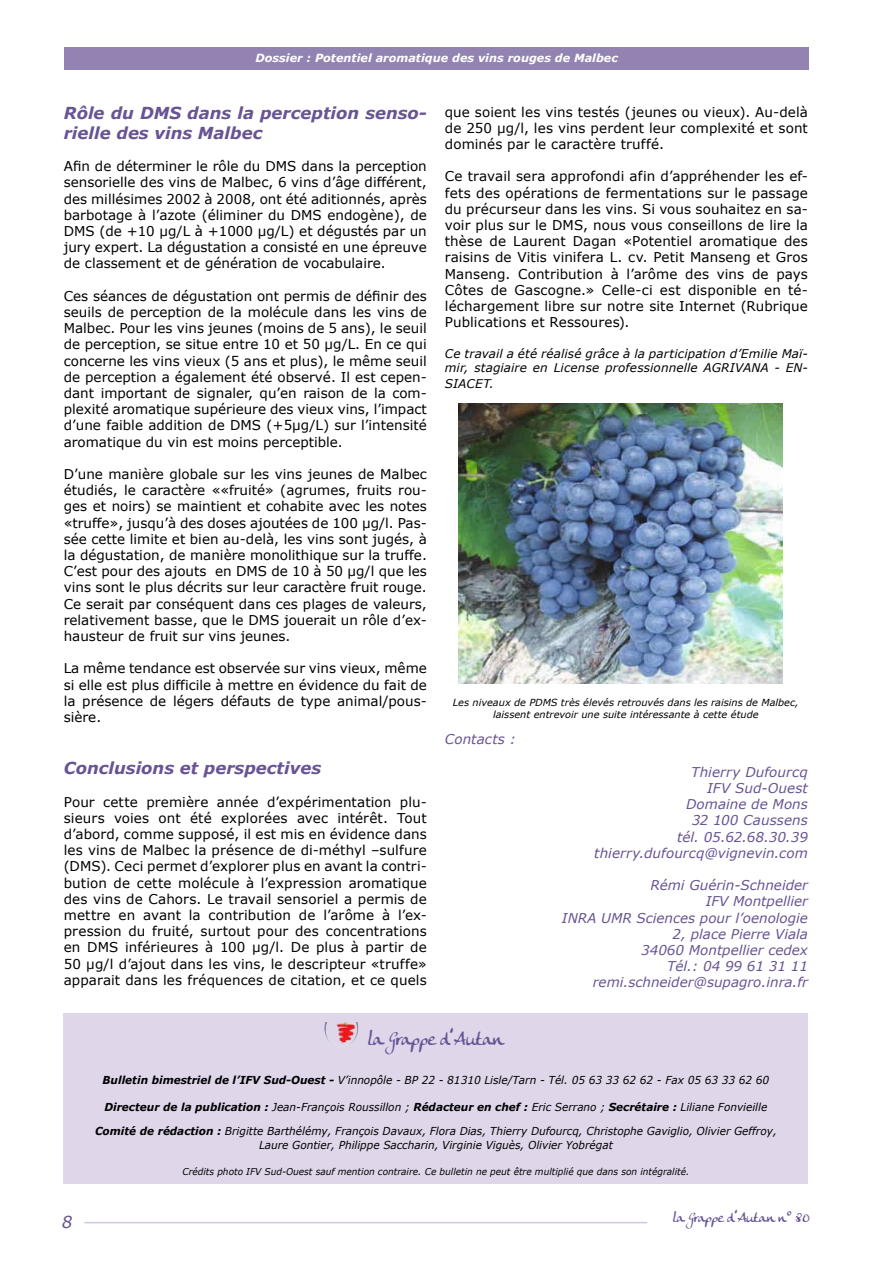
<style>
.page{position:relative;width:893px;height:1263px;background:#fff}
.page>*{position:absolute;margin:0;border:0;box-sizing:border-box;transform-origin:0 0}
.t1{font:18.75px "Anke Calligraphic FG";color:#685494;scale:.96 1}
.t2{font:italic 700 16.5px/19.8px "Verdana";color:#685494}
.t3{font:italic 16.5px "Verdana";color:#685494}
.t4{font:13.5px/16.2px "Verdana";color:#000;text-align:justify}
.t5{font:italic 13.5px/16.2px "Verdana";color:#685494;text-align:right}
.t6{font:13.5px "Anke Calligraphic FG";color:#685494}
.t7{font:italic 12px/14.4px "Verdana";letter-spacing:.01em;color:#000}
.t8{font:italic 700 11.25px "Verdana";color:#fff}
.t9{font:italic 10.95px/13.2px "Verdana";color:#000;text-align:center;scale:.96 1}
.t10{font:italic 9.75px/11.7px "Verdana";color:#000;text-align:center}
.t11{font:italic 9.45px "Verdana";color:#000;scale:.96 1}
.s1{font-weight:700}
</style>
<div class="page">
<hr style="left:84px;top:1222px;width:563px;height:1px;background:#d2c5df">
<div style="left:64px;top:47px;width:745px;height:22px;background:#9283b3"></div>
<div style="left:64px;top:1013px;width:744px;height:170px;background:#dfd6e9"></div>
<img style="left:324px;top:1022px;width:35px;height:25px">
<img style="left:458px;top:404px;width:324px;height:280px">
<p class="t8" style="left:255px;top:51px;width:364px">Dossier : Potentiel aromatique des vins rouges de Malbec</p>
<p class="t2" style="left:64px;top:102px;width:365px">Rôle du DMS dans la perception senso&shy;rielle des vins Malbec</p>
<p class="t4" style="left:64px;top:158px;width:365px">Afin de déterminer le rôle du DMS dans la perception sensorielle des vins de Malbec, 6 vins d’âge différent, des millésimes 2002 à 2008, ont été aditionnés, après barbotage à l’azote (éliminer du DMS endogène), de DMS (de +10 µg/L à +1000 µg/L) et dégustés par un jury expert. La dégustation a consisté en une épreuve de classement et de génération de vocabulaire.</p>
<p class="t4" style="left:64px;top:287px;width:365px">Ces séances de dégustation ont permis de définir des seuils de perception de la molécule dans les vins de Malbec. Pour les vins jeunes (moins de 5 ans), le seuil de perception, se situe entre 10 et 50 µg/L. En ce qui concerne les vins vieux (5 ans et plus), le même seuil de perception a également été observé. Il est cepen&shy;dant important de signaler, qu’en raison de la com&shy;plexité aromatique supérieure des vieux vins, l’impact d’une faible addition de DMS (+5µg/L) sur l’intensité aromatique du vin est moins perceptible.</p>
<p class="t4" style="left:64px;top:465px;width:365px">D’une manière globale sur les vins jeunes de Malbec étudiés, le caractère ««fruité» (agrumes, fruits rou&shy;ges et noirs) se maintient et cohabite avec les notes «truffe», jusqu’à des doses ajoutées de 100 µg/l. Pas&shy;sée cette limite et bien au-delà, les vins sont jugés, à la dégustation, de manière monolithique sur la truffe.<br>C’est pour des ajouts en DMS de 10 à 50 µg/l que les vins sont le plus décrits sur leur caractère fruit rouge.<br>Ce serait par conséquent dans ces plages de valeurs, relativement basse, que le DMS jouerait un rôle d’ex&shy;hausteur de fruit sur vins jeunes.</p>
<p class="t4" style="left:64px;top:660px;width:365px">La même tendance est observée sur vins vieux, même si elle est plus difficile à mettre en évidence du fait de la présence de légers défauts de type animal/pous&shy;sière.</p>
<p class="t2" style="left:64px;top:758px;width:259px">Conclusions et perspectives</p>
<p class="t4" style="left:64px;top:793px;width:365px">Pour cette première année d’expérimentation plu&shy;sieurs voies ont été explorées avec intérêt. Tout d’abord, comme supposé, il est mis en évidence dans les vins de Malbec la présence de di-méthyl –sulfure (DMS). Ceci permet d’explorer plus en avant la contri&shy;bution de cette molécule à l’expression aromatique des vins de Cahors. Le travail sensoriel a permis de mettre en avant la contribution de l’arôme à l’ex&shy;pression du fruité, surtout pour des concentrations en DMS inférieures à 100 µg/l. De plus à partir de 50 µg/l d’ajout dans les vins, le descripteur «truffe» apparait dans les fréquences de citation, et ce quels</p>
<p class="t4" style="left:445px;top:103px;width:365px">que soient les vins testés (jeunes ou vieux). Au-delà de 250 µg/l, les vins perdent leur complexité et sont dominés par le caractère truffé.</p>
<p class="t4" style="left:445px;top:168px;width:365px">Ce travail sera approfondi afin d’appréhender les ef&shy;fets des opérations de fermentations sur le passage du précurseur dans les vins. Si vous souhaitez en sa&shy;voir plus sur le DMS, nous vous conseillons de lire la thèse de Laurent Dagan «Potentiel aromatique des raisins de Vitis vinifera L. cv. Petit Manseng et Gros Manseng. Contribution à l’arôme des vins de pays Côtes de Gascogne.» Celle-ci est disponible en té&shy;léchargement libre sur notre site Internet (Rubrique Publications et Ressoures).</p>
<p class="t7" style="left:445px;top:346px;width:365px">Ce travail a été réalisé grâce à la participation d’Emilie Maï&shy;mir, stagiaire en License professionnelle AGRIVANA - EN-</p>
<p class="t7" style="left:445px;top:376px;width:51px">SIACET.</p>
<p class="t10" style="left:453px;top:696px;width:347px">Les niveaux de PDMS très élevés retrouvés dans les raisins de Malbec, laissent entrevoir une suite intéressante à cette étude</p>
<p class="t5" style="left:445px;top:731px;width:72px">Contacts :</p>
<p class="t5" style="left:594px;top:763px;width:215px">Thierry Dufourcq<br>IFV Sud-Ouest<br>Domaine de Mons<br>32 100 Caussens<br>tél. 05.62.68.30.39 thierry.dufourcq@vignevin.com</p>
<p class="t5" style="left:562px;top:877px;width:247px">Rémi Guérin-Schneider<br>IFV Montpellier<br>INRA UMR Sciences pour l’oenologie<br>2, place Pierre Viala<br>34060 Montpellier cedex<br>Tél.: 04 99 61 31 11 remi.schneider@supagro.inra.fr</p>
<p class="t3" style="left:62px;top:1211px;width:12px">8</p>
<h1 class="t1" style="left:368px;top:1027px;width:143px">la Grappe d’Autan</h1>
<p class="t9" style="left:103px;top:1073px;width:696px"><span class="s1">Bulletin bimestriel de l’IFV Sud-Ouest -</span> V’innopôle - BP 22 - 81310 Lisle/Tarn - Tél. 05 63 33 62 62 - Fax 05 63 33 62 60</p>
<p class="t9" style="left:104px;top:1100px;width:692px"><span class="s1">Directeur de la publication :</span> Jean-François Roussillon ; <span class="s1">Rédacteur en chef :</span> Eric Serrano ; <span class="s1">Secrétaire :</span> Liliane Fonvieille</p>
<p class="t9" style="left:95px;top:1124px;width:712px"><span class="s1">Comité de rédaction :</span> Brigitte Barthélémy, François Davaux, Flora Dias, Thierry Dufourcq, Christophe Gaviglio, Olivier Geffroy,<br>Laure Gontier, Philippe Saccharin, Virginie Viguès, Olivier Yobrégat</p>
<p class="t11" style="left:182px;top:1165px;width:530px">Crédits photo IFV Sud-Ouest sauf mention contraire. Ce bulletin ne peut être multiplié que dans son intégralité.</p>
<p class="t6" style="left:673px;top:1209px;width:139px">la Grappe d’Autan n° 80</p>
</div>
